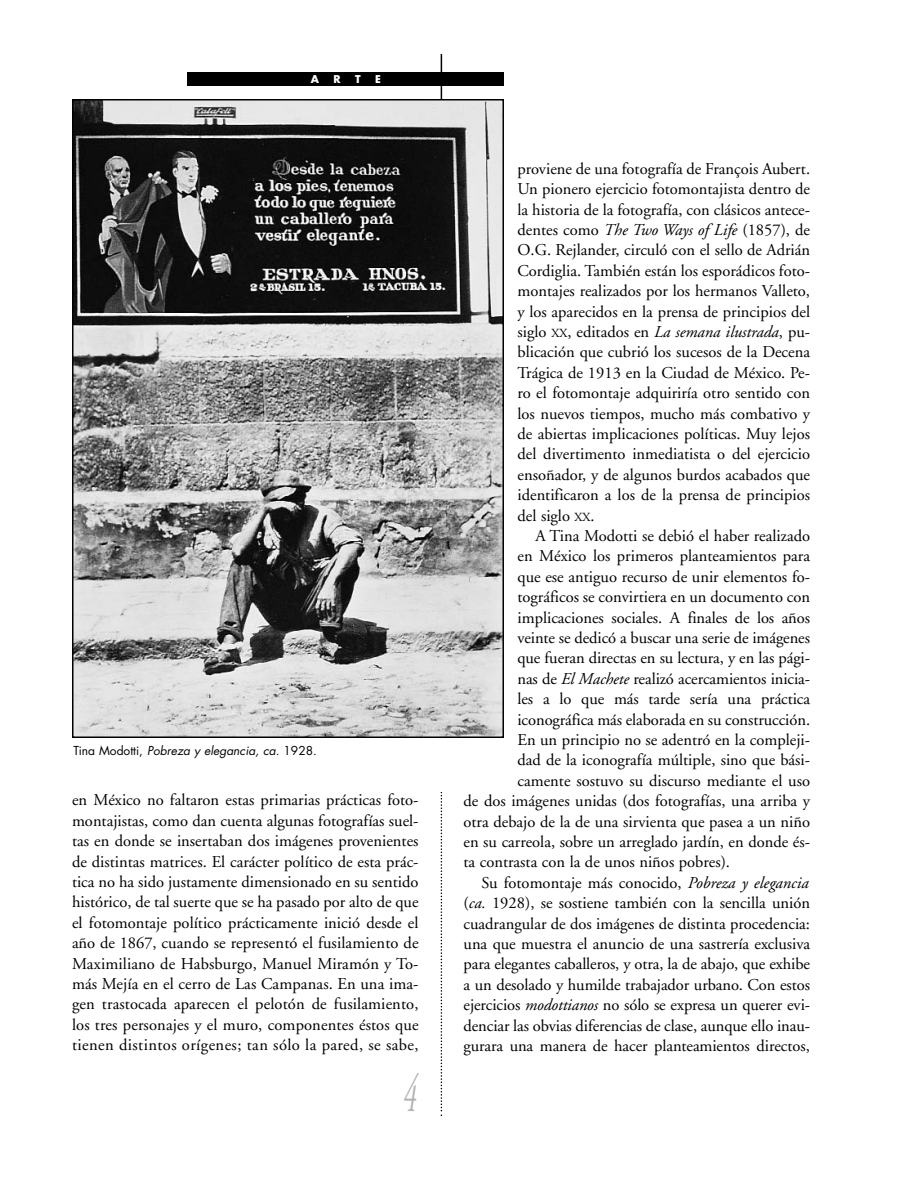
<style>
.page{position:relative;width:918px;height:1188px;background:#fff}
.page>*{position:absolute;margin:0;border:0;box-sizing:border-box;transform-origin:0 0}
.t1{font:italic 54px "Adobe Garamond";color:#b3b3b3;scale:.5 1}
.t2{font:16.5px/20.4px "Adobe Garamond";color:#000;text-align:justify}
.t3{font:italic 12px "Futura";color:#000}
.t4{font:700 10.5px "Futura";color:#fff}
.s1{font-style:normal}
.s2{font-style:italic}
.s3{font-size:12.3px}
</style>
<div class="page">
<hr style="left:441px;top:54px;width:1px;height:306px;background:#000">
<svg style="left:441px;top:792px;width:1px;height:324px"></svg>
<div style="left:188px;top:72px;width:316px;height:14px;background:#000"></div>
<img style="left:75px;top:102px;width:426px;height:633px">
<div style="left:72px;top:99px;width:432px;height:639px;border:2px solid #000"></div>
<p class="t4" style="left:311px;top:74px;width:10px">A</p>
<p class="t4" style="left:334px;top:74px;width:9px">R</p>
<p class="t4" style="left:355px;top:74px;width:7px">T</p>
<p class="t4" style="left:375px;top:74px;width:7px">E</p>
<p class="t3" style="left:74px;top:745px;width:245px"><span class="s1">Tina Modotti,</span> Pobreza y elegancia, ca. <span class="s1">1928.</span></p>
<p class="t2" style="left:72px;top:791px;width:348px">en México no faltaron estas primarias prácticas foto&shy;montajistas, como dan cuenta algunas fotografías suel&shy;tas en donde se insertaban dos imágenes provenientes de distintas matrices. El carácter político de esta prác&shy;tica no ha sido justamente dimensionado en su sentido histórico, de tal suerte que se ha pasado por alto de que el fotomontaje político prácticamente inició desde el año de 1867, cuando se representó el fusilamiento de Maximiliano de Habsburgo, Manuel Miramón y To&shy;más Mejía en el cerro de Las Campanas. En una ima&shy;gen trastocada aparecen el pelotón de fusilamiento, los tres personajes y el muro, componentes éstos que tienen distintos orígenes; tan sólo la pared, se sabe,</p>
<h1 class="t1" style="left:403px;top:1073px;width:29px">4</h1>
<p class="t2" style="left:518px;top:160px;width:294px">proviene de una fotografía de François Aubert.<br>Un pionero ejercicio fotomontajista dentro de la historia de la fotografía, con clásicos antece&shy;dentes como <span class="s2">The Two Ways of Life</span> (1857), de O.G. Rejlander, circuló con el sello de Adrián Cordiglia. También están los esporádicos foto&shy;montajes realizados por los hermanos Valleto, y los aparecidos en la prensa de principios del siglo <span class="s3">XX</span>, editados en <span class="s2">La semana ilustrada</span>, pu&shy;blicación que cubrió los sucesos de la Decena Trágica de 1913 en la Ciudad de México. Pe&shy;ro el fotomontaje adquiriría otro sentido con los nuevos tiempos, mucho más combativo y de abiertas implicaciones políticas. Muy lejos del divertimento inmediatista o del ejercicio ensoñador, y de algunos burdos acabados que identificaron a los de la prensa de principios del siglo <span class="s3">XX</span>.</p>
<p class="t2" style="left:536px;top:527px;width:276px">A Tina Modotti se debió el haber realizado</p>
<p class="t2" style="left:518px;top:548px;width:294px">en México los primeros planteamientos para</p>
<p class="t2" style="left:518px;top:568px;width:294px">que ese antiguo recurso de unir elementos fo-</p>
<p class="t2" style="left:518px;top:588px;width:294px">tográficos se convirtiera en un documento con</p>
<p class="t2" style="left:518px;top:609px;width:294px">implicaciones sociales. A finales de los años</p>
<p class="t2" style="left:518px;top:629px;width:294px">veinte se dedicó a buscar una serie de imágenes</p>
<p class="t2" style="left:518px;top:650px;width:294px">que fueran directas en su lectura, y en las pági-</p>
<p class="t2" style="left:518px;top:670px;width:294px">nas de <span class="s2">El Machete</span> realizó acercamientos inicia-</p>
<p class="t2" style="left:517px;top:690px;width:294px">les a lo que más tarde sería una práctica</p>
<p class="t2" style="left:517px;top:711px;width:294px">iconográfica más elaborada en su construcción.</p>
<p class="t2" style="left:517px;top:731px;width:294px">En un principio no se adentró en la compleji-</p>
<p class="t2" style="left:517px;top:752px;width:294px">dad de la iconografía múltiple, sino que bási-</p>
<p class="t2" style="left:517px;top:772px;width:294px">camente sostuvo su discurso mediante el uso</p>
<p class="t2" style="left:464px;top:792px;width:348px">de dos imágenes unidas (dos fotografías, una arriba y</p>
<p class="t2" style="left:464px;top:813px;width:348px">otra debajo de la de una sirvienta que pasea a un niño</p>
<p class="t2" style="left:464px;top:833px;width:348px">en su carreola, sobre un arreglado jardín, en donde és-</p>
<p class="t2" style="left:464px;top:854px;width:268px">ta contrasta con la de unos niños pobres).</p>
<p class="t2" style="left:482px;top:874px;width:329px">Su fotomontaje más conocido, <span class="s2">Pobreza y elegancia</span></p>
<p class="t2" style="left:464px;top:894px;width:348px">(<span class="s2">ca.</span> 1928), se sostiene también con la sencilla unión</p>
<p class="t2" style="left:464px;top:915px;width:348px">cuadrangular de dos imágenes de distinta procedencia:</p>
<p class="t2" style="left:464px;top:935px;width:348px">una que muestra el anuncio de una sastrería exclusiva</p>
<p class="t2" style="left:464px;top:956px;width:348px">para elegantes caballeros, y otra, la de abajo, que exhibe</p>
<p class="t2" style="left:464px;top:976px;width:348px">a un desolado y humilde trabajador urbano. Con estos</p>
<p class="t2" style="left:464px;top:996px;width:348px">ejercicios <span class="s2">modottianos</span> no sólo se expresa un querer evi-</p>
<p class="t2" style="left:464px;top:1017px;width:348px">denciar las obvias diferencias de clase, aunque ello inau-</p>
<p class="t2" style="left:464px;top:1037px;width:348px">gurara una manera de hacer planteamientos directos,</p>
</div>
